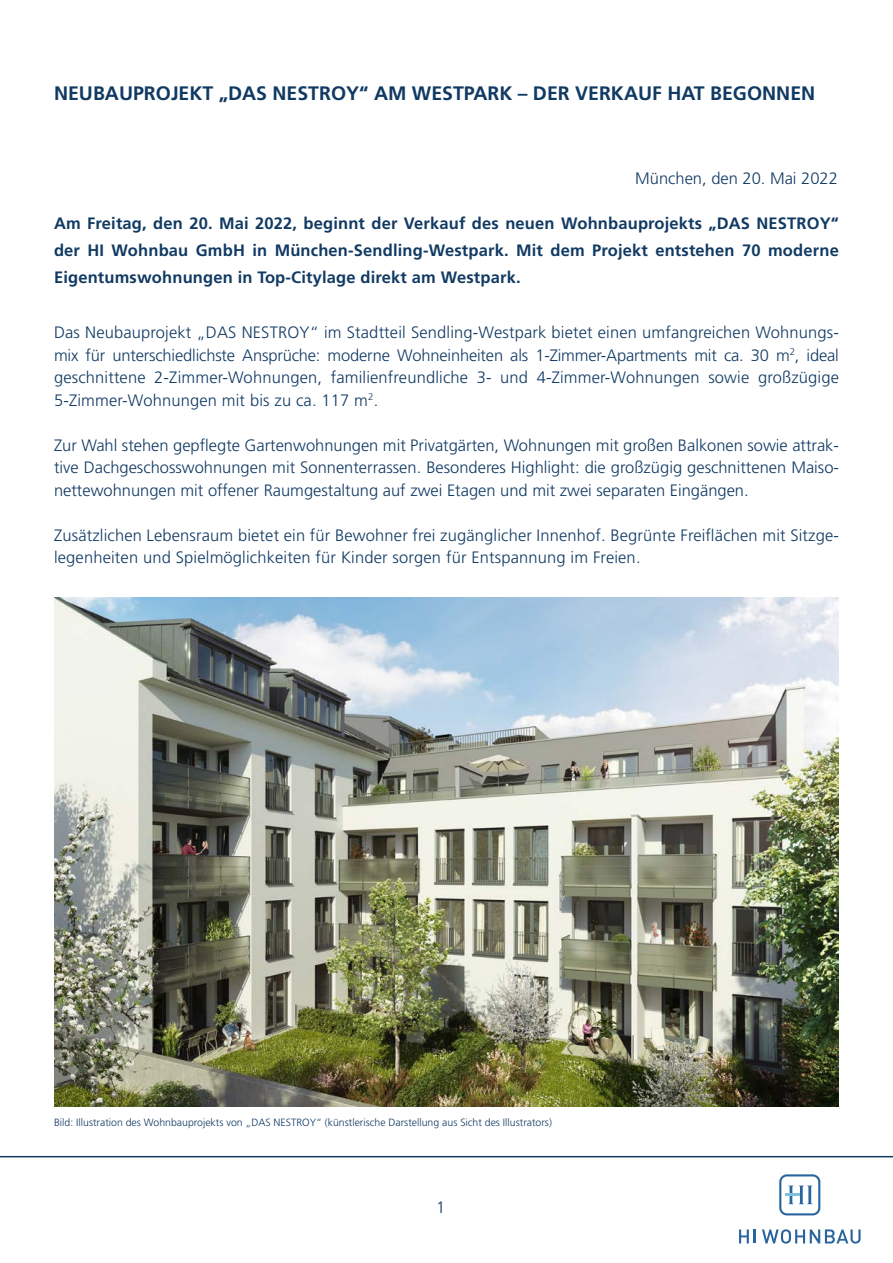
<style>
.page{position:relative;width:893px;height:1263px;background:#fff}
.page>*{position:absolute;margin:0;border:0;box-sizing:border-box;transform-origin:0 0}
.t1{font:700 19.5px "Frutiger";color:#113a63}
.t2{font:300 16.5px/22.5px "Frutiger";letter-spacing:.01em;color:#113a63;text-align:justify}
.t3{font:700 16.5px/27px "Frutiger";letter-spacing:.01em;color:#113a63;text-align:justify}
.t4{font:300 10.5px "Frutiger";color:#113a63}
</style>
<div class="page">
<hr style="left:0;top:1156px;width:893px;height:1px;background:#113a63">
<img style="left:54px;top:597px;width:785px;height:510px">
<svg style="left:762px;top:1229px;width:99px;height:14px"></svg>
<svg style="left:739px;top:1229px;width:16px;height:14px"></svg>
<svg style="left:779px;top:1174px;width:41px;height:41px"></svg>
<hr style="left:786px;top:1193px;width:14px;height:3px;background:#81c0dd">
<p class="t1" style="left:54px;top:82px;width:763px">NEUBAUPROJEKT „DAS NESTROY“ AM WESTPARK – DER VERKAUF HAT BEGONNEN</p>
<p class="t2" style="left:635px;top:167px;width:204px">München, den 20. Mai 2022</p>
<p class="t3" style="left:54px;top:210px;width:786px">Am Freitag, den 20. Mai 2022, beginnt der Verkauf des neuen Wohnbauprojekts „DAS NESTROY“ der HI Wohnbau GmbH in München-Sendling-Westpark. Mit dem Projekt entstehen 70 moderne Eigentumswohnungen in Top-Citylage direkt am Westpark.</p>
<p class="t2" style="left:54px;top:321px;width:786px">Das Neubauprojekt „DAS NESTROY“ im Stadtteil Sendling-Westpark bietet einen umfangreichen Wohnungs&shy;mix für unterschiedlichste Ansprüche: moderne Wohneinheiten als 1-Zimmer-Apartments mit ca. 30 m<sup>2</sup>, ideal geschnittene 2-Zimmer-Wohnungen, familienfreundliche 3- und 4-Zimmer-Wohnungen sowie großzügige 5-Zimmer-Wohnungen mit bis zu ca. 117 m<sup>2</sup>.</p>
<p class="t2" style="left:54px;top:434px;width:786px">Zur Wahl stehen gepflegte Gartenwohnungen mit Privatgärten, Wohnungen mit großen Balkonen sowie attrak&shy;tive Dachgeschosswohnungen mit Sonnenterrassen. Besonderes Highlight: die großzügig geschnittenen Maiso&shy;nettewohnungen mit offener Raumgestaltung auf zwei Etagen und mit zwei separaten Eingängen.</p>
<p class="t2" style="left:54px;top:524px;width:786px">Zusätzlichen Lebensraum bietet ein für Bewohner frei zugänglicher Innenhof. Begrünte Freiflächen mit Sitzge&shy;legenheiten und Spielmöglichkeiten für Kinder sorgen für Entspannung im Freien.</p>
<p class="t4" style="left:54px;top:1116px;width:499px">Bild: Illustration des Wohnbauprojekts von „DAS NESTROY“ (künstlerische Darstellung aus Sicht des Illustrators)</p>
<p class="t2" style="left:436px;top:1196px;width:11px">1</p>
</div>
